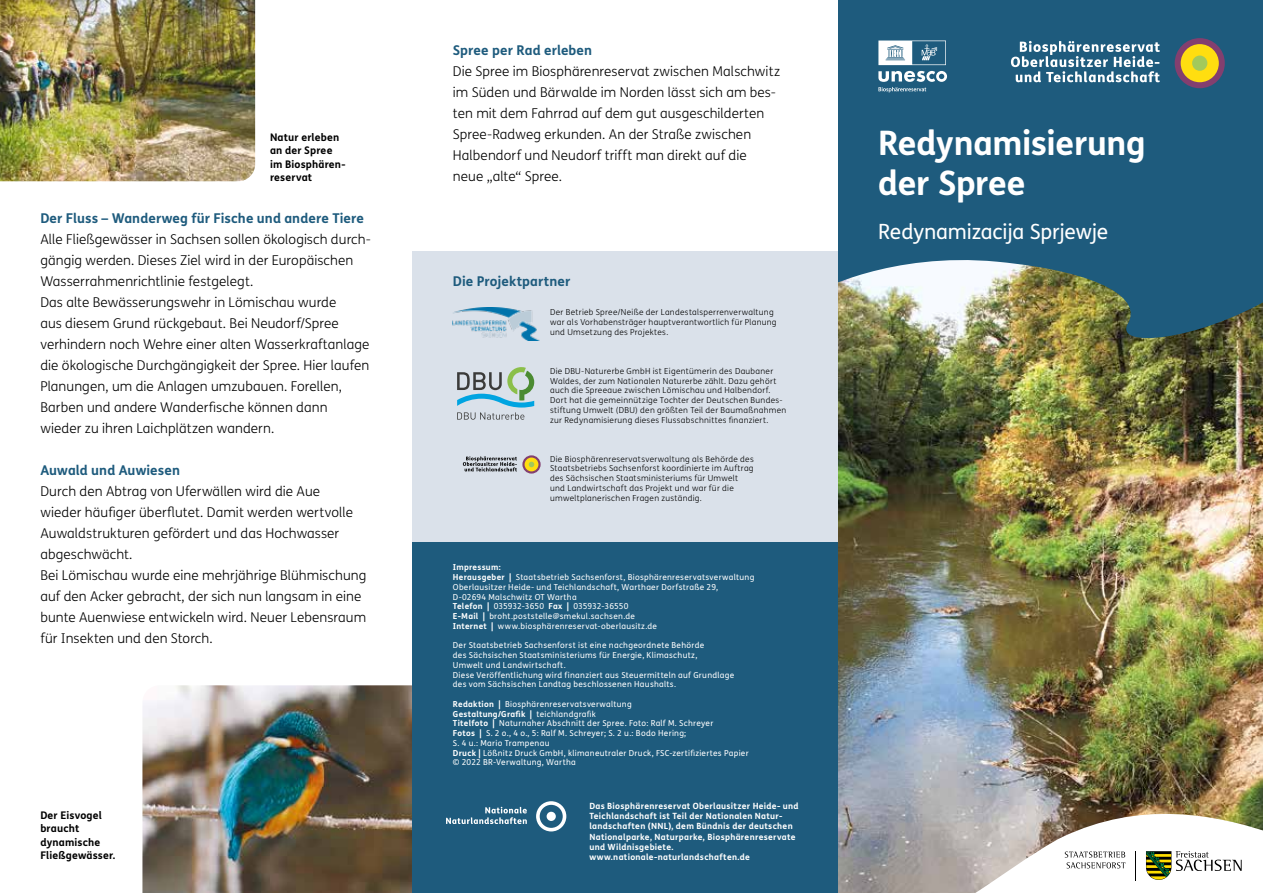
<style>
.page{position:relative;width:1263px;height:893px;background:#fff}
.page>*{position:absolute;margin:0;border:0;box-sizing:border-box;transform-origin:0 0}
.NNL_Headline_Din-lan{font:700 33.75px/39.8px "FS Me";letter-spacing:-.01em;color:#fff}
.t1{font:21px "FS Me";letter-spacing:-.01em;color:#fff}
.NNL_Copy_Din-lang_75{font:300 13.5px/21px "FS Me";letter-spacing:.005em;color:#000}
.NNL_Headline_Fließte{font:700 13.5px "FS Me";letter-spacing:.005em;color:#1e5b7d}
.t2{font:700 10.5px/13.5px "FS Me";letter-spacing:.015em;color:#000}
.NNL_Textliche-Kennun{font:700 8.55px/10.2px "FS Me";letter-spacing:.035em;color:#fff}
.NNL_Textliche-Kennun-2{font:8.25px/9.8px "FS Me";letter-spacing:.035em;color:#fff}
.NNL_Textliche-Kennun-3{font:300 8.25px/9.8px "FS Me";letter-spacing:.035em;color:#000}
.NNL_Textliche-Kennun-4{font:700 8.25px "FS Me";letter-spacing:.035em;color:#fff}
.NNL_Textliche-Kennun-5{font:8.25px "FS Me";color:#fff}
.s1{font-weight:700}
.s2{font-weight:400}
</style>
<div class="page">
<img style="left:838px;top:348px;width:425px;height:545px">
<svg style="left:838px;top:0;width:425px;height:348px;fill:#1e5b7d"></svg>
<svg style="left:931px;top:800px;width:332px;height:93px"></svg>
<div style="left:1175px;top:38px;width:50px;height:50px;background:#833f6f;border-radius:50%"></div>
<div style="left:1181px;top:44px;width:38px;height:38px;background:#ffde10;border-radius:50%"></div>
<div style="left:1192px;top:56px;width:15px;height:15px;background:#a3c95b;border-radius:50%"></div>
<svg style="left:1011px;top:41px;width:149px;height:41px"></svg>
<svg style="left:878px;top:41px;width:68px;height:24px"></svg>
<svg style="left:878px;top:71px;width:69px;height:22px"></svg>
<div style="left:412px;top:252px;width:426px;height:295px;background:#dae1ea"></div>
<img style="left:142px;top:685px;width:270px;height:208px">
<div style="left:412px;top:543px;width:426px;height:350px;background:#1e5b7d"></div>
<img style="left:0;top:0;width:255px;height:181px">
<svg style="left:536px;top:801px;width:30px;height:30px"></svg>
<div style="left:547px;top:812px;width:9px;height:9px;background:#fff;border-radius:50%"></div>
<svg style="left:446px;top:807px;width:81px;height:17px"></svg>
<svg style="left:457px;top:367px;width:77px;height:53px"></svg>
<img style="left:452px;top:307px;width:87px;height:33px">
<svg style="left:522px;top:455px;width:19px;height:19px"></svg>
<div style="left:525px;top:458px;width:13px;height:13px;background:#ffde10;border-radius:50%"></div>
<svg style="left:529px;top:462px;width:5px;height:5px"></svg>
<svg style="left:463px;top:456px;width:54px;height:15px"></svg>
<p class="t2" style="left:270px;top:130px;width:77px">Natur erleben an der Spree im Biosphären&shy;reservat</p>
<p class="NNL_Headline_Fließte" style="left:40px;top:208px;width:325px">Der Fluss – Wanderweg für Fische und andere Tiere</p>
<p class="NNL_Copy_Din-lang_75" style="left:40px;top:229px;width:332px">Alle Fließgewässer in Sachsen sollen ökologisch durch&shy;gängig werden. Dieses Ziel wird in der Europäischen<br>Wasserrahmenrichtlinie festgelegt.</p>
<p class="NNL_Copy_Din-lang_75" style="left:40px;top:292px;width:330px">Das alte Bewässerungswehr in Lömischau wurde<br>aus diesem Grund rückgebaut. Bei Neudorf/Spree verhindern noch Wehre einer alten Wasserkraftanlage die ökologische Durchgängigkeit der Spree. Hier laufen Planungen, um die Anlagen umzubauen. Forellen, Barben und andere Wanderfische können dann wieder zu ihren Laichplätzen wandern.</p>
<p class="NNL_Headline_Fließte" style="left:40px;top:460px;width:141px">Auwald und Auwiesen</p>
<p class="NNL_Copy_Din-lang_75" style="left:40px;top:481px;width:314px">Durch den Abtrag von Uferwällen wird die Aue wieder häufiger überflutet. Damit werden wertvolle Auwaldstrukturen gefördert und das Hochwasser abgeschwächt.</p>
<p class="NNL_Copy_Din-lang_75" style="left:40px;top:565px;width:327px">Bei Lömischau wurde eine mehrjährige Blühmischung auf den Acker gebracht, der sich nun langsam in eine bunte Auenwiese entwickeln wird. Neuer Lebensraum für Insekten und den Storch.</p>
<p class="t2" style="left:40px;top:808px;width:76px">Der Eisvogel braucht dynamische<br>Fließgewässer.</p>
<p class="NNL_Headline_Fließte" style="left:453px;top:40px;width:141px">Spree per Rad erleben</p>
<p class="NNL_Copy_Din-lang_75" style="left:453px;top:61px;width:329px">Die Spree im Biosphärenreservat zwischen Malschwitz im Süden und Bärwalde im Norden lässt sich am bes&shy;ten mit dem Fahrrad auf dem gut ausgeschilderten Spree-Radweg erkunden. An der Straße zwischen Halbendorf und Neudorf trifft man direkt auf die neue „alte“ Spree.</p>
<p class="NNL_Headline_Fließte" style="left:453px;top:271px;width:119px">Die Projektpartner</p>
<p class="NNL_Textliche-Kennun-3" style="left:550px;top:307px;width:228px">Der Betrieb Spree/Neiße der Landestalsperrenverwaltung war als Vorhabensträger hauptverantwortlich für Planung und Umsetzung des Projektes.</p>
<p class="NNL_Textliche-Kennun-3" style="left:550px;top:366px;width:238px">Die DBU-Naturerbe GmbH ist Eigentümerin des Daubaner Waldes, der zum Nationalen Naturerbe zählt. Dazu gehört auch die Spreeaue zwischen Lömischau und Halbendorf.<br>Dort hat die gemeinnützige Tochter der Deutschen Bundes&shy;stiftung Umwelt (DBU) den größten Teil der Baumaßnahmen zur Redynamisierung dieses Flussabschnittes finanziert.</p>
<p class="NNL_Textliche-Kennun-3" style="left:550px;top:454px;width:205px">Die Biosphärenreservatsverwaltung als Behörde des Staatsbetriebs Sachsenforst koordinierte im Auftrag des Sächsischen Staatsministeriums für Umwelt und Landwirtschaft das Projekt und war für die umweltplanerischen Fragen zuständig.</p>
<p class="NNL_Textliche-Kennun-4" style="left:453px;top:561px;width:49px">Impressum:</p>
<p class="NNL_Textliche-Kennun-2" style="left:453px;top:572px;width:303px"><span class="s1">Herausgeber |</span> Staatsbetrieb Sachsenforst, Biosphärenreservatsverwaltung<br>Oberlausitzer Heide- und Teichlandschaft, Warthaer Dorfstraße 29,<br>D-02694 Malschwitz OT Wartha</p>
<p class="NNL_Textliche-Kennun-5" style="left:453px;top:601px;width:177px"><span class="s1">Telefon |</span> 035932-3650 <span class="s1">Fax |</span> 035932-36550</p>
<p class="NNL_Textliche-Kennun-2" style="left:453px;top:611px;width:184px"><span class="s1">E-Mail |</span> broht.poststelle@smekul.sachsen.de</p>
<p class="NNL_Textliche-Kennun-2" style="left:453px;top:621px;width:206px"><span class="s1">Internet |</span> www.biosphärenreservat-oberlausitz.de</p>
<p class="NNL_Textliche-Kennun-2" style="left:453px;top:640px;width:253px">Der Staatsbetrieb Sachsenforst ist eine nachgeordnete Behörde des Sächsischen Staatsministeriums für Energie, Klimaschutz,<br>Umwelt und Landwirtschaft.</p>
<p class="NNL_Textliche-Kennun-2" style="left:453px;top:670px;width:283px">Diese Veröffentlichung wird finanziert aus Steuermitteln auf Grundlage des vom Sächsischen Landtag beschlossenen Haushalts.</p>
<p class="NNL_Textliche-Kennun-2" style="left:453px;top:699px;width:180px"><span class="s1">Redaktion |</span> Biosphärenreservatsverwaltung</p>
<p class="NNL_Textliche-Kennun-4" style="left:453px;top:707px;width:145px">Gestaltung/Grafik | <span class="s2">teichlandgrafik</span></p>
<p class="NNL_Textliche-Kennun-2" style="left:453px;top:718px;width:262px"><span class="s1">Titelfoto |</span> Naturnaher Abschnitt der Spree. Foto: Ralf M. Schreyer</p>
<p class="NNL_Textliche-Kennun-2" style="left:453px;top:728px;width:235px"><span class="s1">Fotos |</span> S. 2 o., 4 o., 5: Ralf M. Schreyer; S. 2 u.: Bodo Hering;</p>
<p class="NNL_Textliche-Kennun-2" style="left:453px;top:738px;width:98px">S. 4 u.: Mario Trampenau</p>
<p class="NNL_Textliche-Kennun-2" style="left:453px;top:748px;width:297px"><span class="s1">Druck |</span> Lößnitz Druck GmbH, klimaneutraler Druck, FSC-zertifiziertes Papier</p>
<p class="NNL_Textliche-Kennun-2" style="left:453px;top:757px;width:124px">© 2022 BR-Verwaltung, Wartha</p>
<p class="NNL_Textliche-Kennun" style="left:589px;top:801px;width:211px">Das Biosphärenreservat Oberlausitzer Heide- und Teichlandschaft ist Teil der Nationalen Natur&shy;landschaften (NNL), dem Bündnis der deutschen Nationalparke, Naturparke, Biosphärenreservate und Wildnisgebiete. www.nationale-naturlandschaften.de</p>
<p class="NNL_Headline_Din-lan" style="left:878px;top:121px;width:269px">Redynamisierung der Spree</p>
<h2 class="t1" style="left:878px;top:217px;width:232px">Redynamizacija Sprjewje</h2>
</div>
